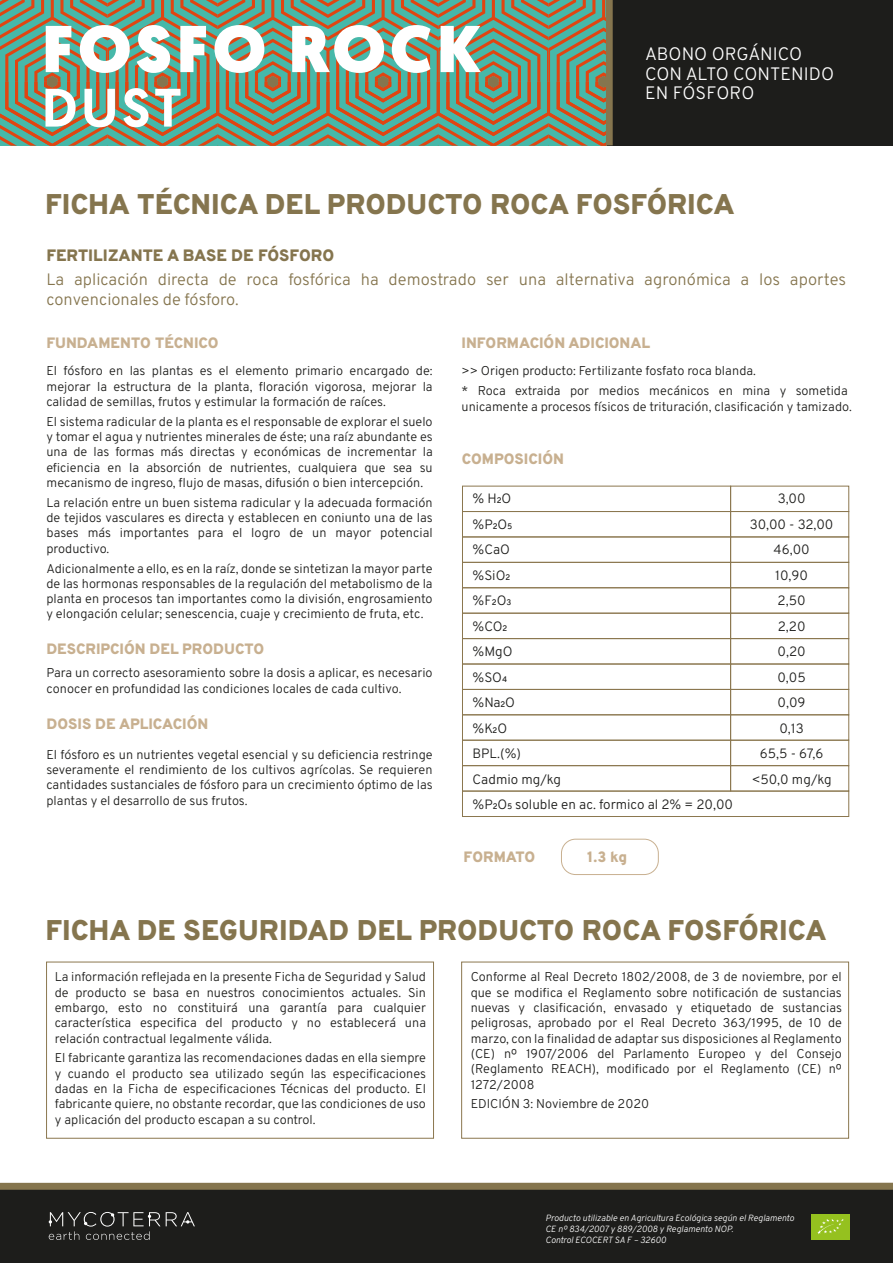
<style>
.page{position:relative;width:893px;height:1263px;background:#fff}
.page>*{position:absolute;margin:0;border:0;box-sizing:border-box;transform-origin:0 0}
.t1{font:900 66px "Geomanist";letter-spacing:.07em;color:#fff}
.t2{font:500 54px "Geomanist";color:#fff}
.t3{font:900 28.5px "Overpass";color:#85754e}
.t4{font:300 18px/19.5px "Overpass";color:#fff}
.t5{font:300 16.5px/19.8px "Overpass";color:#85754e}
.t6{font:900 16.5px "Overpass";color:#85754e}
.t7{font:900 15px "Overpass";letter-spacing:-.005em;color:#c8b090}
.t8{font:300 13.5px "Overpass";color:#1d1d1b}
.t9{font:300 12.75px/15.3px "Overpass";color:#1d1d1b;text-align:justify}
.t10{font:italic 300 9px/10.8px "Overpass";color:#fff}
</style>
<div class="page">
<div style="left:0;top:1189px;width:893px;height:74px;background:#1d1d1b"></div>
<svg style="left:49px;top:1212px;width:146px;height:28px"></svg>
<svg style="left:0;top:1183px;width:893px;height:7px;background:#81724c"></svg>
<div style="left:462px;top:511px;width:269px;height:26px;border:1px solid #8b774f"></div>
<div style="left:730px;top:511px;width:119px;height:26px;border:1px solid #8b774f"></div>
<div style="left:462px;top:537px;width:269px;height:26px;border:1px solid #8b774f"></div>
<div style="left:730px;top:537px;width:119px;height:26px;border:1px solid #8b774f"></div>
<div style="left:462px;top:562px;width:269px;height:26px;border:1px solid #8b774f"></div>
<div style="left:730px;top:562px;width:119px;height:26px;border:1px solid #8b774f"></div>
<div style="left:462px;top:587px;width:269px;height:26px;border:1px solid #8b774f"></div>
<div style="left:730px;top:587px;width:119px;height:26px;border:1px solid #8b774f"></div>
<div style="left:462px;top:613px;width:269px;height:26px;border:1px solid #8b774f"></div>
<div style="left:730px;top:613px;width:119px;height:26px;border:1px solid #8b774f"></div>
<div style="left:462px;top:638px;width:269px;height:26px;border:1px solid #8b774f"></div>
<div style="left:730px;top:638px;width:119px;height:26px;border:1px solid #8b774f"></div>
<div style="left:462px;top:664px;width:269px;height:26px;border:1px solid #8b774f"></div>
<div style="left:730px;top:664px;width:119px;height:26px;border:1px solid #8b774f"></div>
<div style="left:462px;top:689px;width:269px;height:26px;border:1px solid #8b774f"></div>
<div style="left:730px;top:689px;width:119px;height:26px;border:1px solid #8b774f"></div>
<div style="left:462px;top:714px;width:269px;height:26px;border:1px solid #8b774f"></div>
<div style="left:730px;top:714px;width:119px;height:26px;border:1px solid #8b774f"></div>
<div style="left:462px;top:740px;width:269px;height:26px;border:1px solid #8b774f"></div>
<div style="left:730px;top:740px;width:119px;height:26px;border:1px solid #8b774f"></div>
<div style="left:462px;top:765px;width:269px;height:26px;border:1px solid #8b774f"></div>
<div style="left:730px;top:765px;width:119px;height:26px;border:1px solid #8b774f"></div>
<div style="left:462px;top:791px;width:387px;height:26px;border:1px solid #8b774f"></div>
<div style="left:811px;top:1214px;width:38px;height:25px;background:#95c11f"></div>
<svg style="left:817px;top:1219px;width:27px;height:15px"></svg>
<svg style="left:0;top:0;width:607px;height:146px;background:#799176"></svg>
<div style="left:607px;top:0;width:286px;height:146px;background:#1d1d1b"></div>
<div style="left:606px;top:0;width:7px;height:145px;background:#85754e"></div>
<div style="left:46px;top:962px;width:388px;height:176px;border:1px solid #8b774f"></div>
<div style="left:461px;top:962px;width:388px;height:176px;border:1px solid #8b774f"></div>
<div style="left:561px;top:839px;width:98px;height:36px;border:1px solid #c8b090;border-radius:14px"></div>
<h1 class="t1" style="left:42px;top:4px;width:441px">FOSFO ROCK</h1>
<h2 class="t2" style="left:42px;top:72px;width:141px">DUST</h2>
<h3 class="t4" style="left:645px;top:44px;width:191px">ABONO ORGÁNICO<br>CON ALTO CONTENIDO<br>EN FÓSFORO</h3>
<h3 class="t3" style="left:45px;top:181px;width:691px">FICHA TÉCNICA DEL PRODUCTO ROCA FOSFÓRICA</h3>
<p class="t6" style="left:46px;top:242px;width:290px">FERTILIZANTE A BASE DE FÓSFORO</p>
<p class="t5" style="left:46px;top:269px;width:801px">La aplicación directa de roca fosfórica ha demostrado ser una alternativa agronómica a los aportes convencionales de fósforo.</p>
<p class="t7" style="left:46px;top:331px;width:174px">FUNDAMENTO TÉCNICO</p>
<p class="t9" style="left:46px;top:363px;width:388px">El fósforo en las plantas es el elemento primario encargado de: mejorar la estructura de la planta, floración vigorosa, mejorar la calidad de semillas, frutos y estimular la formación de raíces.</p>
<p class="t9" style="left:46px;top:413px;width:388px">El sistema radicular de la planta es el responsable de explorar el suelo y tomar el agua y nutrientes minerales de éste; una raíz abundante es una de las formas más directas y económicas de incrementar la eficiencia en la absorción de nutrientes, cualquiera que sea su mecanismo de ingreso, flujo de masas, difusión o bien intercepción.</p>
<p class="t9" style="left:46px;top:494px;width:388px">La relación entre un buen sistema radicular y la adecuada formación de tejidos vasculares es directa y establecen en coniunto una de las bases más importantes para el logro de un mayor potencial productivo.</p>
<p class="t9" style="left:46px;top:560px;width:388px">Adicionalmente a ello, es en la raíz, donde se sintetizan la mayor parte de las hormonas responsables de la regulación del metabolismo de la planta en procesos tan importantes como la división, engrosamiento y elongación celular; senescencia, cuaje y crecimiento de fruta, etc.</p>
<p class="t7" style="left:46px;top:637px;width:219px">DESCRIPCIÓN DEL PRODUCTO</p>
<p class="t9" style="left:46px;top:665px;width:388px">Para un correcto asesoramiento sobre la dosis a aplicar, es necesario conocer en profundidad las condiciones locales de cada cultivo.</p>
<p class="t7" style="left:46px;top:711px;width:163px">DOSIS DE APLICACIÓN</p>
<p class="t9" style="left:46px;top:746px;width:388px">El fósforo es un nutrientes vegetal esencial y su deficiencia restringe severamente el rendimiento de los cultivos agrícolas. Se requieren cantidades sustanciales de fósforo para un crecimiento óptimo de las plantas y el desarrollo de sus frutos.</p>
<p class="t7" style="left:461px;top:331px;width:190px">INFORMACIÓN ADICIONAL</p>
<p class="t9" style="left:461px;top:361px;width:388px;line-height:19.8px">&gt;&gt; Origen producto: Fertilizante fosfato roca blanda.<br>* Roca extraida por medios mecánicos en mina y sometida</p>
<p class="t9" style="left:461px;top:398px;width:392px">unicamente a procesos físicos de trituración, clasificación y tamizado.</p>
<p class="t7" style="left:462px;top:447px;width:104px">COMPOSICIÓN</p>
<p class="t8" style="left:472px;top:487px;width:40px">% H2O</p>
<p class="t8" style="left:778px;top:487px;width:29px">3,00</p>
<p class="t8" style="left:472px;top:513px;width:41px">%P2O5</p>
<p class="t8" style="left:750px;top:513px;width:85px">30,00 - 32,00</p>
<p class="t8" style="left:472px;top:538px;width:39px">%CaO</p>
<p class="t8" style="left:774px;top:538px;width:38px">46,00</p>
<p class="t8" style="left:472px;top:564px;width:39px">%SiO2</p>
<p class="t8" style="left:775px;top:564px;width:34px">10,90</p>
<p class="t8" style="left:472px;top:589px;width:40px">%F2O3</p>
<p class="t8" style="left:778px;top:589px;width:30px">2,50</p>
<p class="t8" style="left:472px;top:615px;width:36px">%CO2</p>
<p class="t8" style="left:778px;top:615px;width:29px">2,20</p>
<p class="t8" style="left:472px;top:640px;width:42px">%MgO</p>
<p class="t8" style="left:777px;top:640px;width:30px">0,20</p>
<p class="t8" style="left:472px;top:666px;width:36px">%SO4</p>
<p class="t8" style="left:777px;top:666px;width:30px">0,05</p>
<p class="t8" style="left:472px;top:691px;width:44px">%Na2O</p>
<p class="t8" style="left:778px;top:691px;width:29px">0,09</p>
<p class="t8" style="left:472px;top:717px;width:36px">%K2O</p>
<p class="t8" style="left:779px;top:717px;width:26px">0,13</p>
<p class="t8" style="left:472px;top:742px;width:50px">BPL.(%)</p>
<p class="t8" style="left:760px;top:742px;width:65px">65,5 - 67,6</p>
<p class="t8" style="left:472px;top:768px;width:90px">Cadmio mg/kg</p>
<p class="t8" style="left:752px;top:768px;width:81px">&lt;50,0 mg/kg</p>
<p class="t8" style="left:472px;top:793px;width:262px">%P2O5 soluble en ac. formico al 2% = 20,00</p>
<p class="t7" style="left:464px;top:844px;width:73px">FORMATO</p>
<p class="t7" style="left:587px;top:844px;width:42px">1.3 kg</p>
<h3 class="t3" style="left:46px;top:907px;width:782px">FICHA DE SEGURIDAD DEL PRODUCTO ROCA FOSFÓRICA</h3>
<p class="t9" style="left:55px;top:969px;width:373px">La información reflejada en la presente Ficha de Seguridad y Salud de producto se basa en nuestros conocimientos actuales. Sin embargo, esto no constituirá una garantía para cualquier característica especifica del producto y no establecerá una relación contractual legalmente válida.</p>
<p class="t9" style="left:55px;top:1050px;width:373px">El fabricante garantiza las recomendaciones dadas en ella siempre y cuando el producto sea utilizado según las especificaciones dadas en la Ficha de especificaciones Técnicas del producto. El fabricante quiere, no obstante recordar, que las condiciones de uso y aplicación del producto escapan a su control.</p>
<p class="t9" style="left:471px;top:969px;width:373px">Conforme al Real Decreto 1802/2008, de 3 de noviembre, por el que se modifica el Reglamento sobre notificación de sustancias nuevas y clasificación, envasado y etiquetado de sustancias peligrosas, aprobado por el Real Decreto 363/1995, de 10 de marzo, con la finalidad de adaptar sus disposiciones al Reglamento (CE) nº 1907/2006 del Parlamento Europeo y del Consejo (Reglamento REACH), modificado por el Reglamento (CE) nº 1272/2008</p>
<p class="t9" style="left:471px;top:1096px;width:180px">EDICIÓN 3: Noviembre de 2020</p>
<p class="t10" style="left:546px;top:1212px;width:250px">Producto utilizable en Agricultura Ecológica según el Reglamento<br>CE nº 834/2007 y 889/2008 y Reglamento NOP.<br>Control ECOCERT SA F – 32600</p>
</div>
